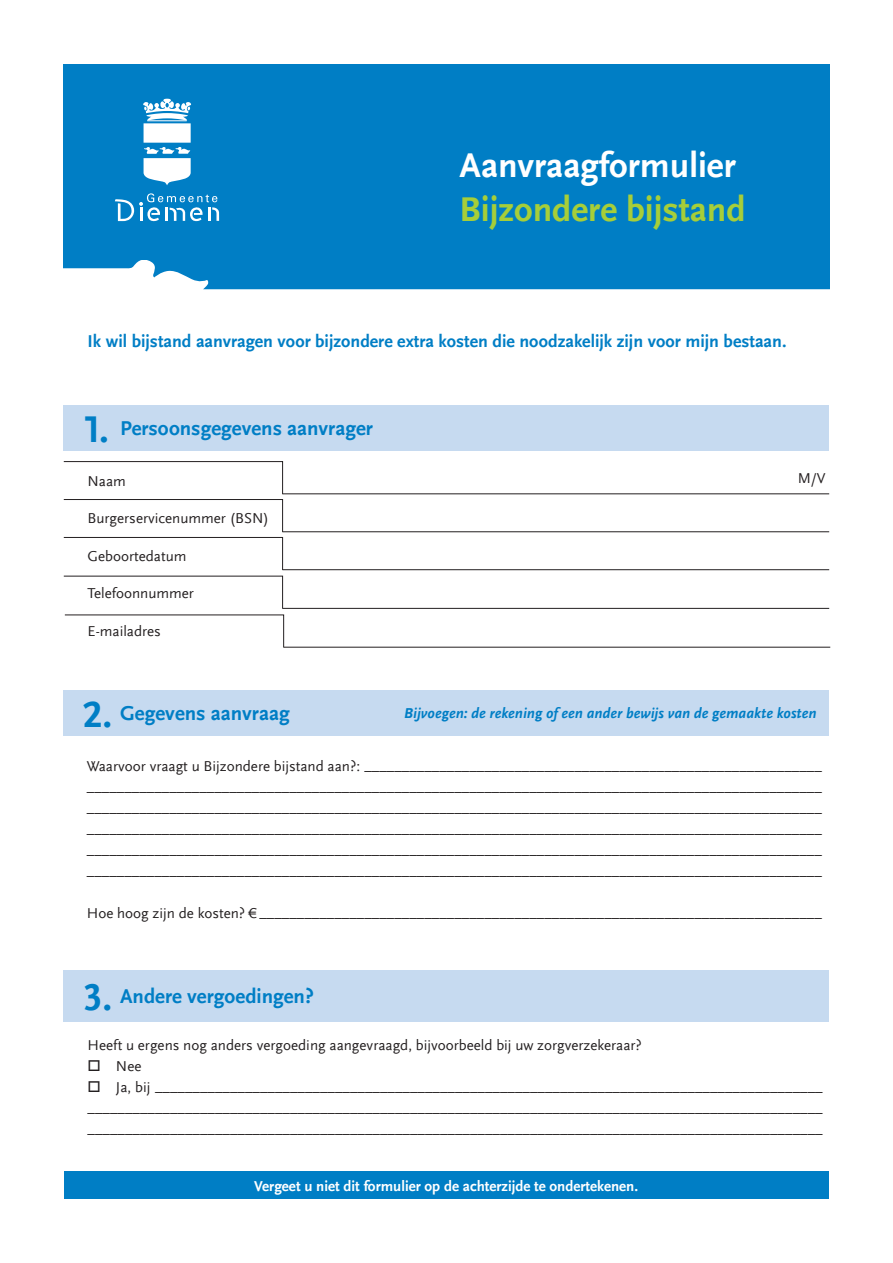
<style>
.page{position:relative;width:893px;height:1263px;background:#fff}
.page>*{position:absolute;margin:0;border:0;box-sizing:border-box;transform-origin:0 0}
.t1{font:700 36px "Scala Sans Offc";color:#a6ce39}
.t2{font:700 36px "Scala Sans Offc";color:#fff}
.t3{font:700 21px "Scala Sans Offc";color:#007ec5}
.t4{font:700 18px "Scala Sans Offc";color:#007ec5}
.t5{font:15px/21px "Scala Sans Offc";color:#231f20;text-align:justify}
.t6{font:italic 700 15px "Scala Sans Offc";color:#007ec5}
.t7{font:700 15px "Scala Sans Offc";color:#fff}
.s1{font-size:39px}
</style>
<div class="page">
<svg style="left:64px;top:259px;width:765px;height:30px;background:#1e8dcb"></svg>
<div style="left:64px;top:64px;width:766px;height:195px;background:#007ec5"></div>
<svg style="left:115px;top:193px;width:104px;height:28px"></svg>
<svg style="left:143px;top:99px;width:49px;height:86px"></svg>
<div style="left:64px;top:405px;width:765px;height:45px;background:#c6daf0"></div>
<hr style="left:283px;top:493px;width:546px;height:1px;background:#231f20">
<hr style="left:283px;top:531px;width:546px;height:1px;background:#231f20">
<svg style="left:63px;top:461px;width:220px;height:109px"></svg>
<hr style="left:283px;top:569px;width:546px;height:1px;background:#231f20">
<hr style="left:283px;top:608px;width:546px;height:1px;background:#231f20">
<svg style="left:63px;top:576px;width:221px;height:72px"></svg>
<hr style="left:284px;top:647px;width:546px;height:1px;background:#231f20">
<div style="left:64px;top:690px;width:765px;height:45px;background:#c6daf0"></div>
<div style="left:64px;top:970px;width:765px;height:51px;background:#c6daf0"></div>
<div style="left:64px;top:1172px;width:764px;height:27px;background:#007ec5"></div>
<h1 class="t2" style="left:460px;top:146px;width:278px">Aanvraagformulier</h1>
<h1 class="t1" style="left:460px;top:189px;width:288px">Bijzondere bijstand</h1>
<p class="t4" style="left:88px;top:331px;width:700px">Ik wil bijstand aanvragen voor bijzondere extra kosten die noodzakelijk zijn voor mijn bestaan.</p>
<h2 class="t3" style="left:83px;top:417px;width:291px"><span class="s1">1.</span> Persoonsgegevens aanvrager</h2>
<p class="t5" style="left:88px;top:471px;width:40px">Naam</p>
<p class="t5" style="left:88px;top:508px;width:183px">Burgerservicenummer (BSN)</p>
<p class="t5" style="left:88px;top:546px;width:100px">Geboortedatum</p>
<p class="t5" style="left:88px;top:583px;width:108px">Telefoonnummer</p>
<p class="t5" style="left:88px;top:621px;width:75px">E-mailadres</p>
<p class="t5" style="left:798px;top:468px;width:30px">M/V</p>
<h2 class="t3" style="left:83px;top:702px;width:208px"><span class="s1">2.</span> Gegevens aanvraag</h2>
<p class="t6" style="left:404px;top:705px;width:414px">Bijvoegen: de rekening of een ander bewijs van de gemaakte kosten</p>
<p class="t5" style="left:87px;top:756px;width:736px">Waarvoor vraagt u Bijzondere bijstand aan?: _____________________________________________________________ __________________________________________________________________________________________________ __________________________________________________________________________________________________ __________________________________________________________________________________________________ __________________________________________________________________________________________________ __________________________________________________________________________________________________</p>
<p class="t5" style="left:87px;top:903px;width:736px">Hoe hoog zijn de kosten? € ___________________________________________________________________________</p>
<h2 class="t3" style="left:83px;top:985px;width:232px"><span class="s1">3.</span> Andere vergoedingen?</h2>
<p class="t5" style="left:88px;top:1035px;width:556px">Heeft u ergens nog anders vergoeding aangevraagd, bijvoorbeeld bij uw zorgverzekeraar?</p>
<p class="t5" style="left:88px;top:1056px;width:55px">□ Nee</p>
<p class="t5" style="left:88px;top:1077px;width:736px">□ Ja, bij _________________________________________________________________________________________ __________________________________________________________________________________________________ __________________________________________________________________________________________________</p>
<p class="t7" style="left:254px;top:1178px;width:385px">Vergeet u niet dit formulier op de achterzijde te ondertekenen.</p>
</div>
